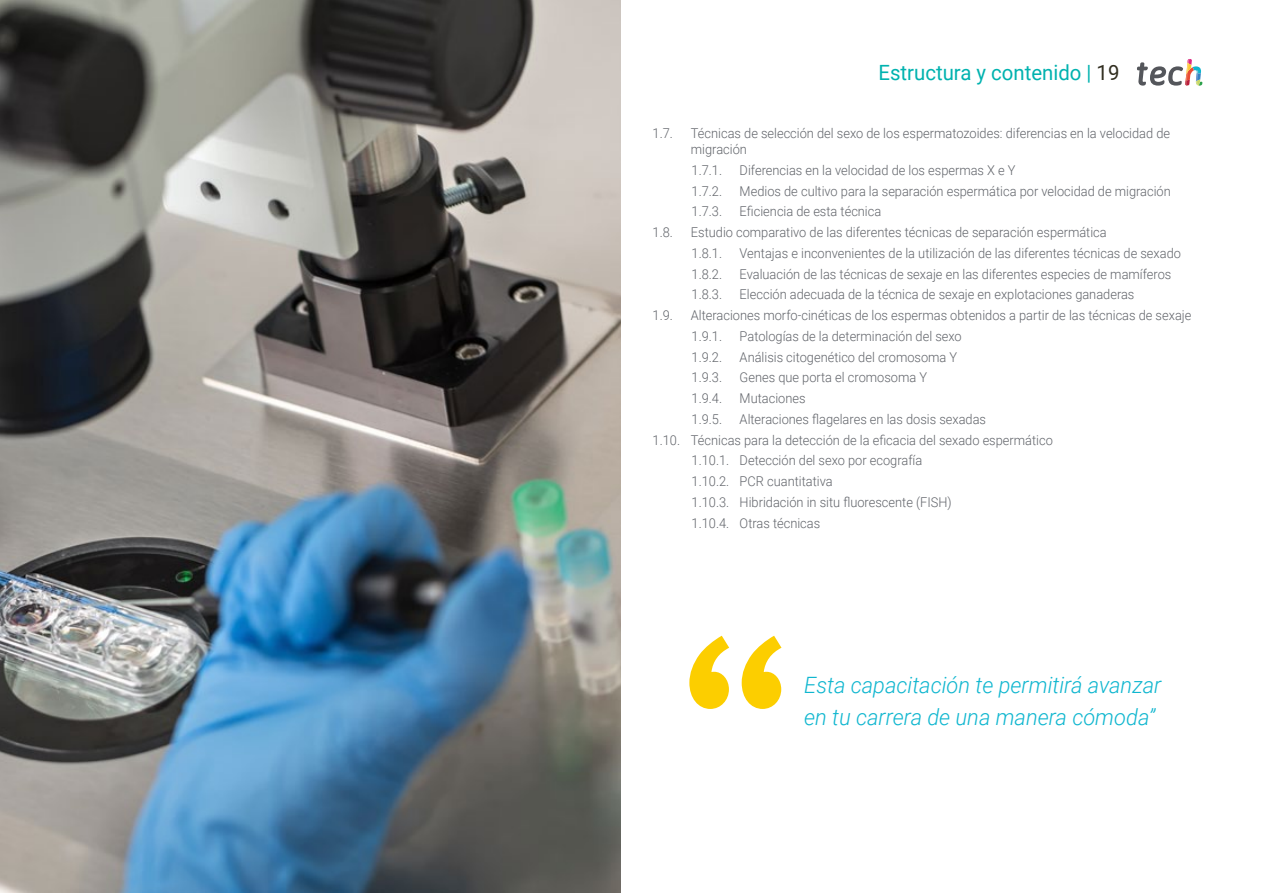
<style>
.page{position:relative;width:1263px;height:893px;background:#fff}
.page>*{position:absolute;margin:0;border:0;box-sizing:border-box;transform-origin:0 0}
.t1{font:italic 300 22.5px/31.5px "Roboto";color:#0fb6cf}
.t2{font:21px "Roboto";color:#00b2af}
.t3{font:300 13.5px/20.7px "Roboto";color:#61646a;scale:.95 1}
.s1{color:#312e20}
</style>
<div class="page">
<svg style="left:1137px;top:59px;width:65px;height:27px"></svg>
<svg style="left:689px;top:636px;width:92px;height:73px"></svg>
<img style="left:0;top:0;width:621px;height:893px">
<h2 class="t2" style="left:878px;top:57px;width:242px">Estructura y contenido | <span class="s1">19</span></h2>
<p class="t3" style="left:653px;top:122px;width:23px">1.7.</p>
<p class="t3" style="left:691px;top:124px;width:506px;line-height:16.5px">Técnicas de selección del sexo de los espermatozoides: diferencias en la velocidad de migración</p>
<p class="t3" style="left:692px;top:159px;width:34px">1.7.1.</p>
<p class="t3" style="left:740px;top:159px;width:292px">Diferencias en la velocidad de los espermas X e Y</p>
<p class="t3" style="left:692px;top:180px;width:34px">1.7.2.</p>
<p class="t3" style="left:740px;top:180px;width:455px">Medios de cultivo para la separación espermática por velocidad de migración</p>
<p class="t3" style="left:692px;top:201px;width:34px">1.7.3.</p>
<p class="t3" style="left:740px;top:201px;width:151px">Eficiencia de esta técnica</p>
<p class="t3" style="left:653px;top:222px;width:23px">1.8.</p>
<p class="t3" style="left:691px;top:222px;width:439px">Estudio comparativo de las diferentes técnicas de separación espermática<br>1.8.1.</p>
<p class="t3" style="left:740px;top:242px;width:466px">Ventajas e inconvenientes de la utilización de las diferentes técnicas de sexado</p>
<p class="t3" style="left:692px;top:263px;width:34px">1.8.2.</p>
<p class="t3" style="left:740px;top:263px;width:456px">Evaluación de las técnicas de sexaje en las diferentes especies de mamíferos</p>
<p class="t3" style="left:692px;top:284px;width:34px">1.8.3.</p>
<p class="t3" style="left:740px;top:284px;width:417px">Elección adecuada de la técnica de sexaje en explotaciones ganaderas</p>
<p class="t3" style="left:653px;top:305px;width:23px">1.9.</p>
<p class="t3" style="left:691px;top:305px;width:528px">Alteraciones morfo-cinéticas de los espermas obtenidos a partir de las técnicas de sexaje<br>1.9.1.</p>
<p class="t3" style="left:740px;top:325px;width:235px">Patologías de la determinación del sexo</p>
<p class="t3" style="left:692px;top:346px;width:34px">1.9.2.</p>
<p class="t3" style="left:740px;top:346px;width:231px">Análisis citogenético del cromosoma Y</p>
<p class="t3" style="left:692px;top:367px;width:34px">1.9.3.</p>
<p class="t3" style="left:740px;top:367px;width:199px">Genes que porta el cromosoma Y</p>
<p class="t3" style="left:692px;top:388px;width:34px">1.9.4.</p>
<p class="t3" style="left:740px;top:388px;width:71px">Mutaciones</p>
<p class="t3" style="left:692px;top:408px;width:34px">1.9.5.</p>
<p class="t3" style="left:740px;top:408px;width:261px">Alteraciones flagelares en las dosis sexadas</p>
<p class="t3" style="left:653px;top:429px;width:423px">1.10. Técnicas para la detección de la eficacia del sexado espermático</p>
<p class="t3" style="left:692px;top:450px;width:244px">1.10.1. Detección del sexo por ecografía</p>
<p class="t3" style="left:692px;top:471px;width:150px">1.10.2. PCR cuantitativa</p>
<p class="t3" style="left:692px;top:491px;width:275px">1.10.3. Hibridación in situ fluorescente (FISH)</p>
<p class="t3" style="left:692px;top:512px;width:137px">1.10.4. Otras técnicas</p>
<h1 class="t1" style="left:804px;top:669px;width:359px">Esta capacitación te permitirá avanzar en tu carrera de una manera cómoda”</h1>
</div>
